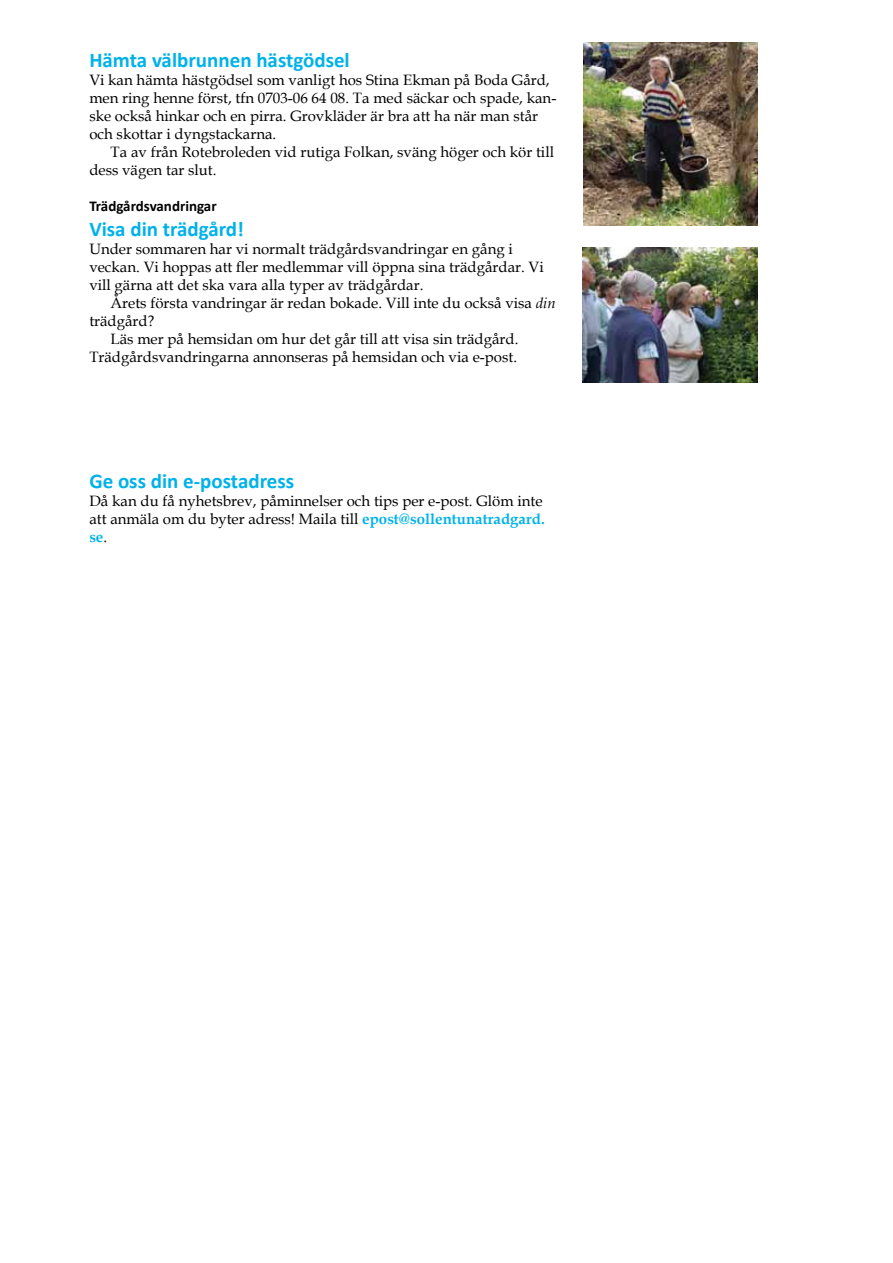
<style>
.page{position:relative;width:893px;height:1263px;background:#fff}
.page>*{position:absolute;margin:0;border:0;box-sizing:border-box;transform-origin:0 0}
.t1{font:700 21px "Calibri";color:#00b2e9}
.t2{font:15px/18px "Book Antiqua";color:#000}
.t3{font:700 15px "Calibri";color:#000}
.s1{font-style:italic}
.s2{font-weight:700;color:#00b2e9}
</style>
<div class="page">
<img style="left:583px;top:43px;width:175px;height:182px">
<img style="left:583px;top:247px;width:174px;height:136px">
<h1 class="t1" style="left:89px;top:46px;width:262px">Hämta välbrunnen hästgödsel</h1>
<p class="t2" style="left:89px;top:70px;width:468px">Vi kan hämta hästgödsel som vanligt hos Stina Ekman på Boda Gård, men ring henne först, tfn 0703-06 64 08. Ta med säckar och spade, kan&shy;ske också hinkar och en pirra. Grovkläder är bra att ha när man står och skottar i dyngstackarna.</p>
<p class="t2" style="left:89px;top:142px;width:466px;text-indent:21px">Ta av från Rotebroleden vid rutiga Folkan, sväng höger och kör till dess vägen tar slut.</p>
<p class="t3" style="left:89px;top:196px;width:129px">Trädgårdsvandringar</p>
<h1 class="t1" style="left:89px;top:216px;width:156px">Visa din trädgård!</h1>
<p class="t2" style="left:89px;top:240px;width:456px">Under sommaren har vi normalt trädgårdsvandringar en gång i veckan. Vi hoppas att fler medlemmar vill öppna sina trädgårdar. Vi vill gärna att det ska vara alla typer av trädgårdar.</p>
<p class="t2" style="left:111px;top:294px;width:447px">Årets första vandringar är redan bokade. Vill inte du också visa <span class="s1">din</span></p>
<p class="t2" style="left:89px;top:312px;width:67px">trädgård?</p>
<p class="t2" style="left:111px;top:330px;width:409px">Läs mer på hemsidan om hur det går till att visa sin trädgård.</p>
<p class="t2" style="left:89px;top:348px;width:429px">Trädgårdsvandringarna annonseras på hemsidan och via e-post.</p>
<h1 class="t1" style="left:89px;top:468px;width:206px">Ge oss din e-postadress</h1>
<p class="t2" style="left:89px;top:492px;width:457px">Då kan du få nyhetsbrev, påminnelser och tips per e-post. Glöm inte att anmäla om du byter adress! Maila till <span class="s2">epost@sollentunatradgard. se</span>.</p>
</div>
